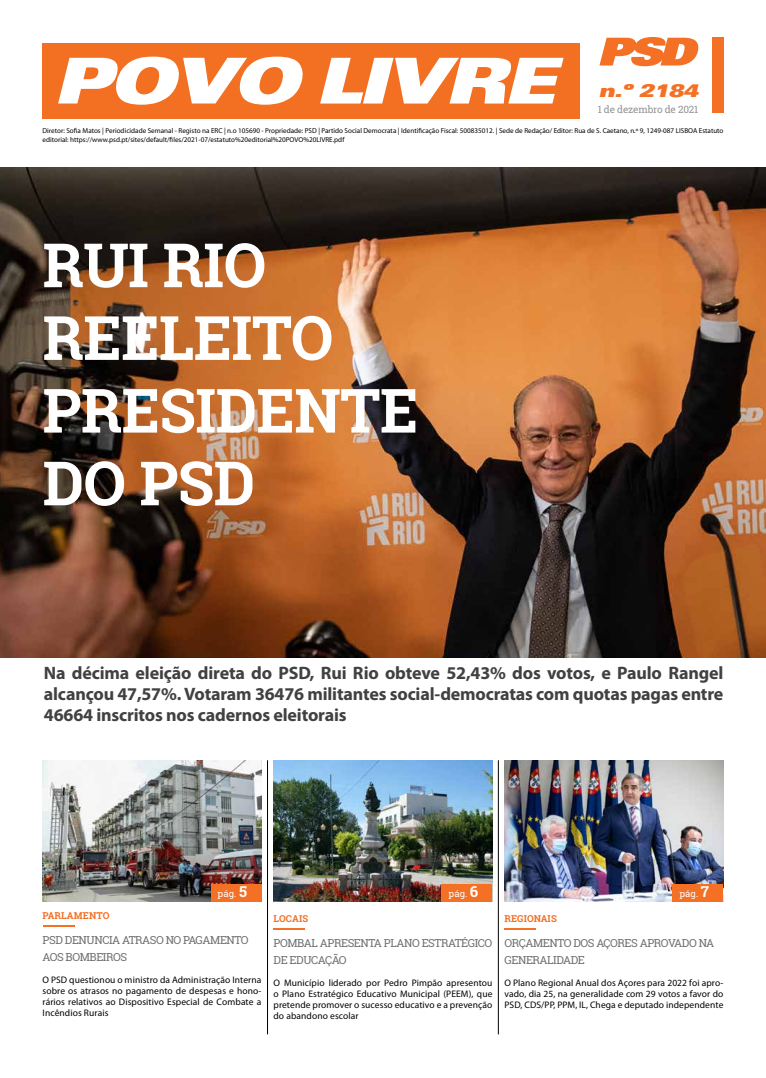
<style>
.page{position:relative;width:766px;height:1078px;background:#fff}
.page>*{position:absolute;margin:0;border:0;box-sizing:border-box;transform-origin:0 0}
.t1{font:700 61.1px/72.6px "Roboto Slab";letter-spacing:-.01em;color:#fff}
.t2{font:700 18px/21px "Myriad Pro";letter-spacing:-.01em;color:#414042;text-align:justify}
.t3{font:italic 900 expanded 18px "Univers";color:#f37024}
.t4{font:11px/16.5px "Roboto Slab";letter-spacing:-.04em;color:#6d6e71}
.t5{font:10px "Roboto Slab";letter-spacing:-.02em;color:#929396}
.t6{font:9.5px/11px "Myriad Pro";letter-spacing:.01em;color:#000;text-align:justify}
.t7{font:700 9.5px "Roboto Slab";letter-spacing:.01em;color:#f37024}
.t8{font:9.5px "Roboto Slab";letter-spacing:.01em;color:#fff}
.t9{font:7.1px/9px "Myriad Pro";color:#000}
.s1{font-weight:700;font-size:15px}
</style>
<div class="page">
<img style="left:0;top:167px;width:765px;height:490px">
<div style="left:711px;top:37px;width:12px;height:76px;background:#f37024"></div>
<div style="left:43px;top:43px;width:536px;height:76px;background:#f36f21"></div>
<svg style="left:58px;top:57px;width:245px;height:48px"></svg>
<svg style="left:320px;top:58px;width:243px;height:45px"></svg>
<svg style="left:599px;top:37px;width:100px;height:29px"></svg>
<hr style="left:267px;top:760px;width:1px;height:274px;background:#000">
<hr style="left:273px;top:927px;width:32px;height:2px;background:#f37024">
<img style="left:273px;top:760px;width:219px;height:141px">
<div style="left:441px;top:883px;width:51px;height:18px;background:#f37024"></div>
<hr style="left:43px;top:925px;width:32px;height:1px;background:#f37024">
<img style="left:43px;top:760px;width:218px;height:141px">
<div style="left:210px;top:883px;width:51px;height:18px;background:#f37024"></div>
<hr style="left:498px;top:760px;width:1px;height:274px;background:#000">
<hr style="left:504px;top:927px;width:32px;height:2px;background:#f37024">
<img style="left:504px;top:760px;width:219px;height:141px">
<div style="left:672px;top:883px;width:51px;height:18px;background:#f37024"></div>
<h2 class="t3" style="left:598px;top:80px;width:101px">n.º 2184</h2>
<p class="t5" style="left:597px;top:102px;width:102px">1 de dezembro de 2021</p>
<p class="t9" style="left:43px;top:126px;width:682px">Diretor: Sofia Matos | Periodicidade Semanal - Registo na ERC | n.o 105690 - Propriedade: PSD | Partido Social Democrata | Identificação Fiscal: 500835012. | Sede de Redação/ Editor: Rua de S. Caetano, n.º 9, 1249-087 LISBOA Estatuto editorial: https://www.psd.pt/sites/default/files/2021-07/estatuto%20editorial%20POVO%20LIVRE.pdf</p>
<h1 class="t1" style="left:43px;top:228px;width:377px">RUI RIO<br>REELEITO<br>PRESIDENTE<br>DO PSD</h1>
<h2 class="t2" style="left:44px;top:662px;width:680px">Na décima eleição direta do PSD, Rui Rio obteve 52,43% dos votos, e Paulo Rangel alcançou 47,57%. Votaram 36476 militantes social-democratas com quotas pagas entre 46664 inscritos nos cadernos eleitorais</h2>
<p class="t8" style="left:217px;top:887px;width:31px">pág. <span class="s1">5</span></p>
<p class="t7" style="left:43px;top:909px;width:68px">PARLAMENTO</p>
<p class="t4" style="left:43px;top:931px;width:207px">PSD DENUNCIA ATRASO NO PAGAMENTO<br>AOS BOMBEIROS</p>
<p class="t6" style="left:43px;top:973px;width:220px">O PSD questionou o ministro da Administração Interna sobre os atrasos no pagamento de despesas e hono&shy;rários relativos ao Dispositivo Especial de Combate a Incêndios Rurais</p>
<p class="t8" style="left:448px;top:887px;width:31px">pág. <span class="s1">6</span></p>
<p class="t7" style="left:273px;top:912px;width:36px">LOCAIS</p>
<p class="t4" style="left:273px;top:934px;width:220px">POMBAL APRESENTA PLANO ESTRATÉGICO<br>DE EDUCAÇÃO</p>
<p class="t6" style="left:273px;top:976px;width:220px">O Município liderado por Pedro Pimpão apresentou o Plano Estratégico Educativo Municipal (PEEM), que pretende promover o sucesso educativo e a prevenção do abandono escolar</p>
<p class="t8" style="left:679px;top:887px;width:31px">pág. <span class="s1">7</span></p>
<p class="t7" style="left:504px;top:912px;width:54px">REGIONAIS</p>
<p class="t4" style="left:504px;top:934px;width:211px">ORÇAMENTO DOS AÇORES APROVADO NA<br>GENERALIDADE</p>
<p class="t6" style="left:504px;top:976px;width:220px">O Plano Regional Anual dos Açores para 2022 foi apro&shy;vado, dia 25, na generalidade com 29 votos a favor do PSD, CDS/PP, PPM, IL, Chega e deputado independente</p>
</div>
